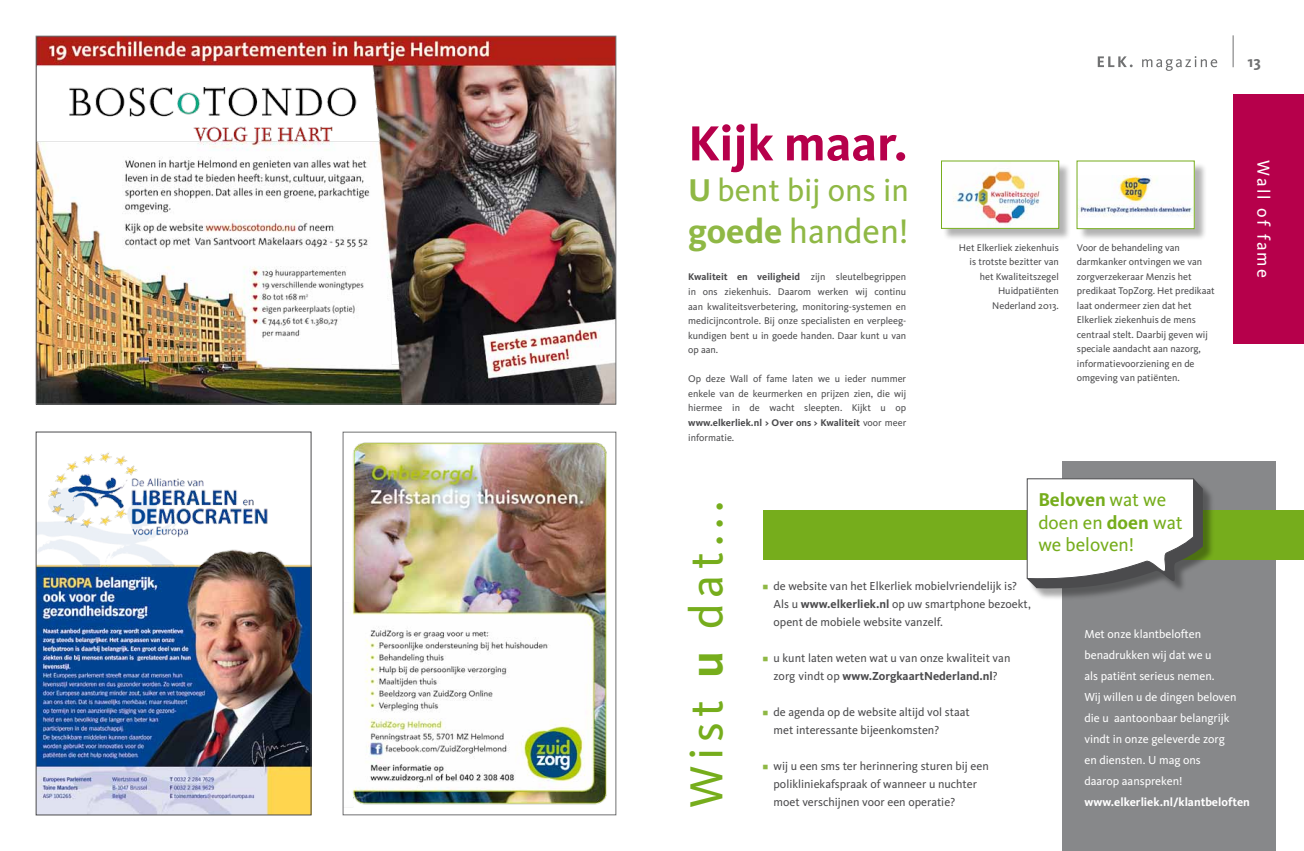
<style>
.page{position:relative;width:1304px;height:851px;background:#fff}
.page>*{position:absolute;margin:0;border:0;box-sizing:border-box;transform-origin:0 0}
.t1{font:700 51px "Kievit OT";color:#b6004b}
.t2{font:48px "Kievit OT";letter-spacing:.12em;color:#76ad1c}
.t3{font:35.3px "Kievit OT";color:#8fb845}
.t4{font:32.6px "Kievit OT";color:#8fb845}
.t5{font:19.2px/22.3px "Kievit OT";color:#76ad1c}
.t6{font:18px "Kievit OT";letter-spacing:.12em;color:#fff}
.t7{font:700 16px "Kievit OT";color:#707172}
.t8{font:12px/18px "Kievit OT";color:#4b4b4d}
.t9{font:12px/21px "Kievit OT";color:#fff}
.t10{font:700 12px "Kievit OT";color:#fff}
.t11{font:10px/14.5px "Kievit OT";color:#4b4b4d;text-align:justify}
.s1{font-weight:700}
</style>
<div class="page">
<div style="left:1233px;top:94px;width:71px;height:250px;background:#b6004b"></div>
<hr style="left:1233px;top:35px;width:1px;height:32px;background:#707172">
<svg style="left:1098px;top:56px;width:119px;height:15px"></svg>
<div style="left:1062px;top:462px;width:214px;height:388px;background:#87888a"></div>
<div style="left:943px;top:162px;width:128px;height:79px;background:#000;opacity:.3"></div>
<img style="left:943px;top:163px;width:114px;height:64px">
<div style="left:941px;top:161px;width:118px;height:68px;border:1px solid #76ad1c"></div>
<div style="left:1078px;top:162px;width:129px;height:79px;background:#000;opacity:.3"></div>
<div style="left:1077px;top:161px;width:117px;height:67px;background:#fff"></div>
<img style="left:1079px;top:176px;width:114px;height:40px">
<div style="left:1077px;top:161px;width:118px;height:68px;border:1px solid #76ad1c"></div>
<div style="left:763px;top:509px;width:541px;height:50px;background:#76ad1c"></div>
<div style="left:1028px;top:480px;width:187px;height:120px;background:#000;opacity:.35"></div>
<svg style="left:1027px;top:478px;width:176px;height:110px;background:#d6d6d6"></svg>
<img style="left:38px;top:38px;width:576px;height:364px">
<img style="left:352px;top:442px;width:255px;height:363px">
<div style="left:343px;top:432px;width:273px;height:382px;border:1px solid #707172"></div>
<img style="left:38px;top:452px;width:271px;height:361px">
<div style="left:36px;top:432px;width:275px;height:383px;border:1px solid #4b4b4d"></div>
<h1 class="t1" style="left:688px;top:113px;width:221px">Kijk maar.</h1>
<h3 class="t4" style="left:688px;top:172px;width:222px"><span class="s1">U</span> bent bij ons in</h3>
<h3 class="t3" style="left:688px;top:212px;width:222px"><span class="s1">goede</span> handen!</h3>
<p class="t11" style="left:688px;top:270px;width:220px"><span class="s1">Kwaliteit en veiligheid</span> zijn sleutelbegrippen in ons ziekenhuis. Daarom werken wij continu aan kwaliteitsverbetering, monitoring-systemen en medicijncontrole. Bij onze specialisten en verpleeg&shy;kundigen bent u in goede handen. Daar kunt u van op aan.</p>
<p class="t11" style="left:688px;top:371px;width:220px">Op deze Wall of fame laten we u ieder nummer enkele van de keurmerken en prijzen zien, die wij hiermee in de wacht sleepten. Kijkt u op <span class="s1">www.elkerliek.nl &gt; Over ons &gt; Kwaliteit</span> voor meer informatie.</p>
<h3 class="t7" style="left:1248px;top:52px;width:15px">13</h3>
<p class="t11" style="left:959px;top:240px;width:101px;text-align:right">Het Elkerliek ziekenhuis is trotste bezitter van het Kwaliteitszegel<br>Huidpatiënten<br>Nederland 2013.</p>
<p class="t11" style="left:1077px;top:240px;width:139px;text-align:left">Voor de behandeling van darmkanker ontvingen we van zorgverzekeraar Menzis het predikaat TopZorg. Het predikaat laat ondermeer zien dat het<br>Elkerliek ziekenhuis de mens centraal stelt. Daarbij geven wij speciale aandacht aan nazorg, informatievoorziening en de omgeving van patiënten.</p>
<h3 class="t6" style="left:1273px;top:160px;width:119px;rotate:90deg">Wall of fame</h3>
<h2 class="t2" style="left:679px;top:677px;width:178px;rotate:-90deg"><span class="s1">u</span> dat...</h2>
<h3 class="t5" style="left:1038px;top:488px;width:146px"><span class="s1">Beloven</span> wat we doen en <span class="s1">doen</span> wat we beloven!</h3>
<p class="t8" style="left:774px;top:577px;width:259px">de website van het Elkerliek mobielvriendelijk is?<br>Als u <span class="s1">www.elkerliek.nl</span> op uw smartphone bezoekt, opent de mobiele website vanzelf.</p>
<p class="t8" style="left:774px;top:649px;width:238px">u kunt laten weten wat u van onze kwaliteit van zorg vindt op <span class="s1">www.ZorgkaartNederland.nl</span>?</p>
<p class="t8" style="left:774px;top:703px;width:198px">de agenda op de website altijd vol staat met interessante bijeenkomsten?</p>
<p class="t8" style="left:774px;top:757px;width:217px">wij u een sms ter herinnering sturen bij een polikliniekafspraak of wanneer u nuchter moet verschijnen voor een operatie?</p>
<p class="t9" style="left:1084px;top:623px;width:154px">Met onze klantbeloften benadrukken wij dat we u<br>als patiënt serieus nemen.<br>Wij willen u de dingen beloven die u aantoonbaar belangrijk vindt in onze geleverde zorg en diensten. U mag ons daarop aanspreken!</p>
<h2 class="t2" style="left:679px;top:807px;width:110px;rotate:-90deg">Wist</h2>
<p class="t10" style="left:1084px;top:794px;width:167px">www.elkerliek.nl/klantbeloften</p>
</div>
